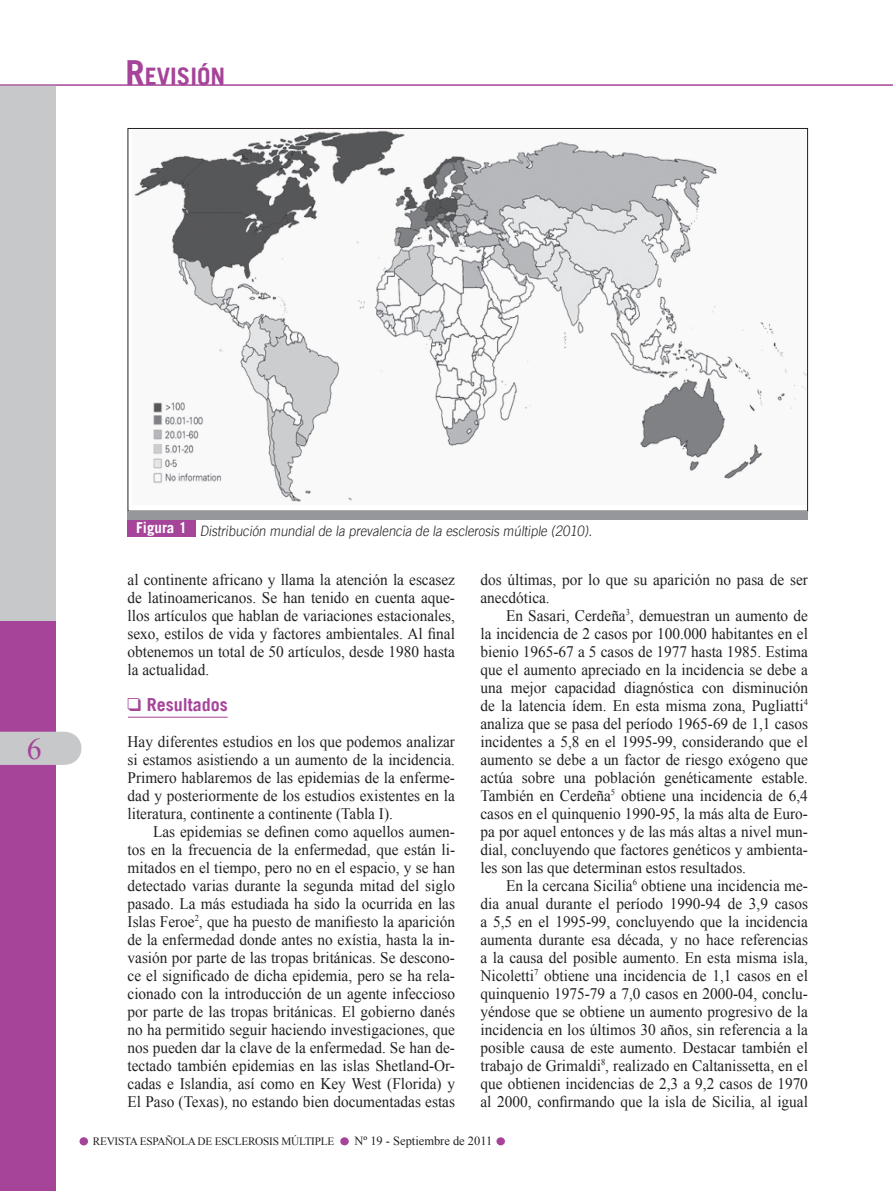
<style>
.page{position:relative;width:893px;height:1191px;background:#fff}
.page>*{position:absolute;margin:0;border:0;box-sizing:border-box;transform-origin:0 0}
.t1{font:30px "Times New Roman";color:#a54499}
.t2{font:700 24.15px "Trade Gothic";color:#a54499}
.t3{font:700 18px "Trade Gothic";color:#a54499}
.t4{font:16.05px/18px "Times New Roman";color:#231f20;text-align:justify;scale:.95 1}
.t5{font:300 14.4px "Trade Gothic";color:#231f20;scale:.91 1}
.t6{font:12.45px "Times New Roman";color:#231f20}
.t7{font:11.25px "Times New Roman";letter-spacing:-.02em;color:#231f20}
.s1{font-size:34.5px}
.s2{font-family:"Arial Unicode MS";font-weight:400}
</style>
<div class="page">
<div style="left:0;top:85px;width:56px;height:536px;background:#c7c8ca"></div>
<div style="left:0;top:621px;width:56px;height:570px;background:#a54499"></div>
<svg style="left:0;top:731px;width:82px;height:34px;background:#c9c8cc"></svg>
<div style="left:80px;top:1137px;width:8px;height:8px;background:#a54499;border-radius:50%"></div>
<div style="left:340px;top:1137px;width:9px;height:8px;background:#a54499;border-radius:50%"></div>
<div style="left:496px;top:1137px;width:9px;height:8px;background:#a54499;border-radius:50%"></div>
<hr style="left:0;top:85px;width:893px;height:1px;background:#a54499">
<img style="left:134px;top:130px;width:672px;height:372px">
<div style="left:128px;top:519px;width:68px;height:17px;background:#a54499"></div>
<div style="left:128px;top:511px;width:680px;height:9px;background:#95979a"></div>
<hr style="left:128px;top:717px;width:100px;height:1px;background:#a54499">
<h2 class="t2" style="left:126px;top:61px;width:101px"><span class="s1">R</span>EVISIÓN</h2>
<h1 class="t1" style="left:27px;top:728px;width:16px">6</h1>
<p class="t5" style="left:136px;top:522px;width:505px"><sup>F</sup> <sup>i</sup> <sup>g</sup> <sup>u</sup> <sup>r</sup> <sup>a</sup> <sup>1</sup> Distribución mundial de la prevalencia de la esclerosis múltiple (2010).</p>
<p class="t4" style="left:128px;top:570px;width:346px">al continente africano y llama la atención la escasez de latinoamericanos. Se han tenido en cuenta aque&shy;llos artículos que hablan de variaciones estacionales, sexo, estilos de vida y factores ambientales. Al final obtenemos un total de 50 artículos, desde 1980 hasta la actualidad.</p>
<p class="t3" style="left:128px;top:693px;width:102px"><span class="s2">❑</span> Resultados</p>
<p class="t4" style="left:128px;top:732px;width:346px">Hay diferentes estudios en los que podemos analizar si estamos asistiendo a un aumento de la incidencia.<br>Primero hablaremos de las epidemias de la enferme&shy;dad y posteriormente de los estudios existentes en la literatura, continente a continente (Tabla I).</p>
<p class="t4" style="left:128px;top:822px;width:346px;text-indent:26px">Las epidemias se definen como aquellos aumen&shy;tos en la frecuencia de la enfermedad, que están li&shy;mitados en el tiempo, pero no en el espacio, y se han detectado varias durante la segunda mitad del siglo pasado. La más estudiada ha sido la ocurrida en las Islas Feroe<sup>2</sup>, que ha puesto de manifiesto la aparición de la enfermedad donde antes no exístia, hasta la in&shy;vasión por parte de las tropas británicas. Se descono&shy;ce el significado de dicha epidemia, pero se ha rela&shy;cionado con la introducción de un agente infeccioso por parte de las tropas británicas. El gobierno danés no ha permitido seguir haciendo investigaciones, que nos pueden dar la clave de la enfermedad. Se han de&shy;tectado también epidemias en las islas Shetland-Or&shy;cadas e Islandia, así como en Key West (Florida) y El Paso (Texas), no estando bien documentadas estas</p>
<p class="t4" style="left:480px;top:570px;width:346px">dos últimas, por lo que su aparición no pasa de ser anecdótica.</p>
<p class="t4" style="left:480px;top:606px;width:346px;text-indent:25px">En Sasari, Cerdeña<sup>3</sup>, demuestran un aumento de la incidencia de 2 casos por 100.000 habitantes en el bienio 1965-67 a 5 casos de 1977 hasta 1985. Estima que el aumento apreciado en la incidencia se debe a una mejor capacidad diagnóstica con disminución de la latencia ídem. En esta misma zona, Pugliatti<sup>4 </sup>analiza que se pasa del período 1965-69 de 1,1 casos incidentes a 5,8 en el 1995-99, considerando que el aumento se debe a un factor de riesgo exógeno que actúa sobre una población genéticamente estable.<br>También en Cerdeña<sup>5</sup> obtiene una incidencia de 6,4 casos en el quinquenio 1990-95, la más alta de Euro&shy;pa por aquel entonces y de las más altas a nivel mun&shy;dial, concluyendo que factores genéticos y ambienta&shy;les son las que determinan estos resultados.</p>
<p class="t4" style="left:480px;top:876px;width:346px;text-indent:26px">En la cercana Sicilia<sup>6</sup> obtiene una incidencia me&shy;dia anual durante el período 1990-94 de 3,9 casos a 5,5 en el 1995-99, concluyendo que la incidencia aumenta durante esa década, y no hace referencias a la causa del posible aumento. En esta misma isla, Nicoletti<sup>7</sup> obtiene una incidencia de 1,1 casos en el quinquenio 1975-79 a 7,0 casos en 2000-04, conclu&shy;yéndose que se obtiene un aumento progresivo de la incidencia en los últimos 30 años, sin referencia a la posible causa de este aumento. Destacar también el trabajo de Grimaldi<sup>8</sup>, realizado en Caltanissetta, en el que obtienen incidencias de 2,3 a 9,2 casos de 1970 al 2000, confirmando que la isla de Sicilia, al igual</p>
<p class="t7" style="left:93px;top:1133px;width:243px">REVISTA ESPAÑOLA DE ESCLEROSIS MÚLTIPLE</p>
<p class="t6" style="left:354px;top:1132px;width:139px">Nº 19 - Septiembre de 2011</p>
</div>
